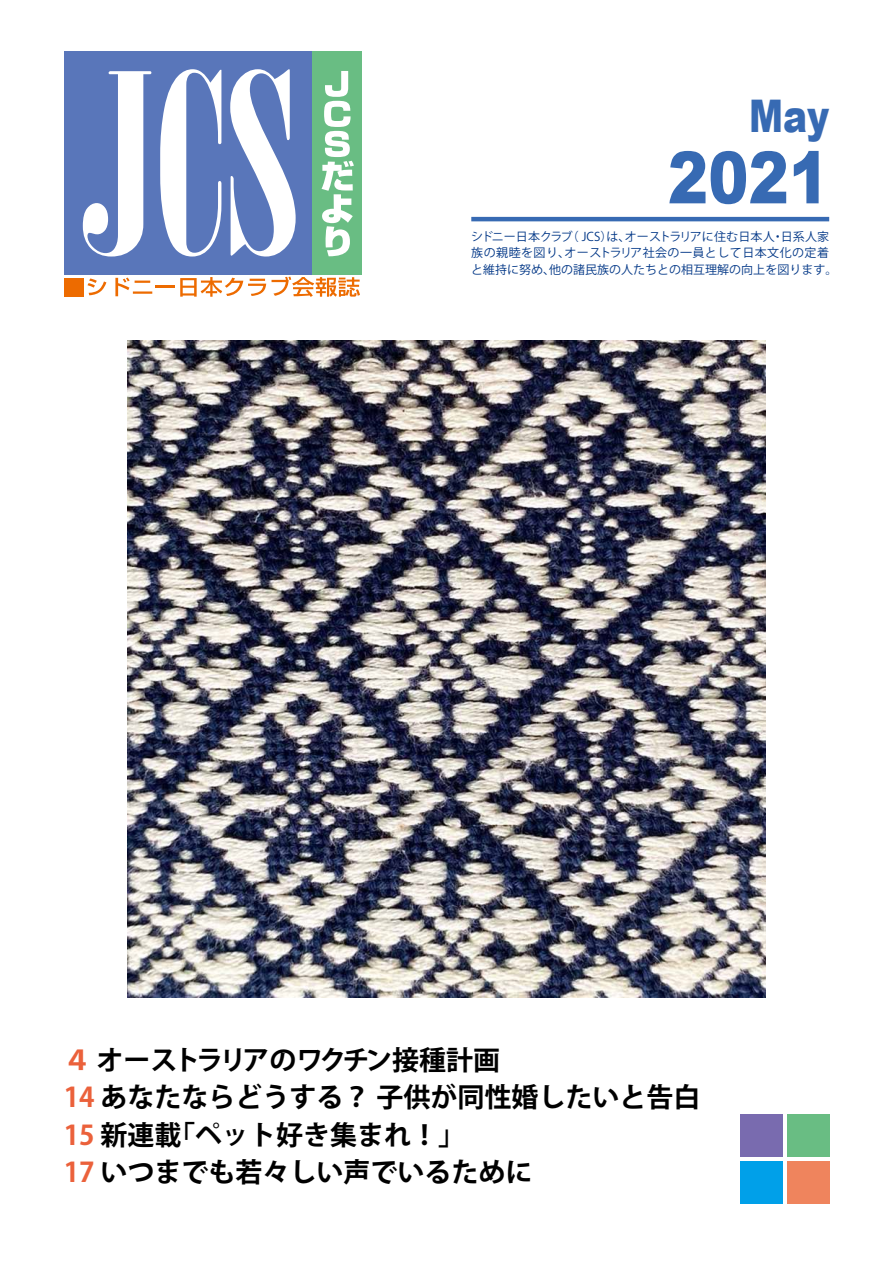
<style>
.page{position:relative;width:893px;height:1263px;background:#fff}
.page>*{position:absolute;margin:0;border:0;box-sizing:border-box;transform-origin:0 0}
.t1{font:900 72px "Arial";color:#376ab3;scale:.84 1}
.t2{font:900 45px "Arial";color:#376ab3;scale:.8 1}
.t3{font:700 27px/37.5px "Koz Go Pro";color:#000}
.t4{font:12px/16.5px "Koz Go Pro";letter-spacing:.01em;color:#003686}
.s1{color:#eb613b}
</style>
<div class="page">
<img style="left:128px;top:340px;width:637px;height:658px">
<div style="left:64px;top:51px;width:248px;height:224px;background:#5976ba"></div>
<svg style="left:83px;top:71px;width:68px;height:185px"></svg>
<svg style="left:160px;top:69px;width:61px;height:187px"></svg>
<svg style="left:230px;top:69px;width:66px;height:187px"></svg>
<div style="left:312px;top:51px;width:49px;height:224px;background:#69bd83"></div>
<svg style="left:322px;top:71px;width:32px;height:185px"></svg>
<div style="left:64px;top:278px;width:20px;height:18px;background:#ed6b00"></div>
<svg style="left:87px;top:278px;width:19px;height:17px"></svg>
<svg style="left:115px;top:278px;width:35px;height:18px"></svg>
<hr style="left:133px;top:291px;width:19px;height:3px;background:#ed6b00">
<hr style="left:155px;top:286px;width:20px;height:2px;background:#ed6b00">
<svg style="left:180px;top:277px;width:86px;height:20px"></svg>
<svg style="left:272px;top:277px;width:88px;height:20px"></svg>
<div style="left:740px;top:1114px;width:42px;height:42px;background:#796baf"></div>
<div style="left:787px;top:1114px;width:42px;height:42px;background:#69bd83"></div>
<div style="left:787px;top:1161px;width:42px;height:42px;background:#ef845d"></div>
<div style="left:740px;top:1161px;width:42px;height:42px;background:#00a0e9"></div>
<hr style="left:471px;top:217px;width:358px;height:4px;background:#376ab3">
<h2 class="t2" style="left:749px;top:83px;width:101px">May</h2>
<h1 class="t1" style="left:668px;top:125px;width:194px">2021</h1>
<p class="t4" style="left:471px;top:228px;width:368px">シドニー日本クラブ（ JCS）は、オーストラリアに住む日本人・日系人家族の親睦を図り、オーストラリア社会の一員として日本文化の定着と維持に努め、他の諸民族の人たちとの相互理解の向上を図ります。</p>
<h3 class="t3" style="left:64px;top:1043px;width:638px"><span class="s1">４</span> オーストラリアのワクチン接種計画<br><span class="s1">14</span> あなたならどうする？ 子供が同性婚したいと告白<br><span class="s1">15</span> 新連載「ペット好き集まれ！」<br><span class="s1">17</span> いつまでも若々しい声でいるために</h3>
</div>
